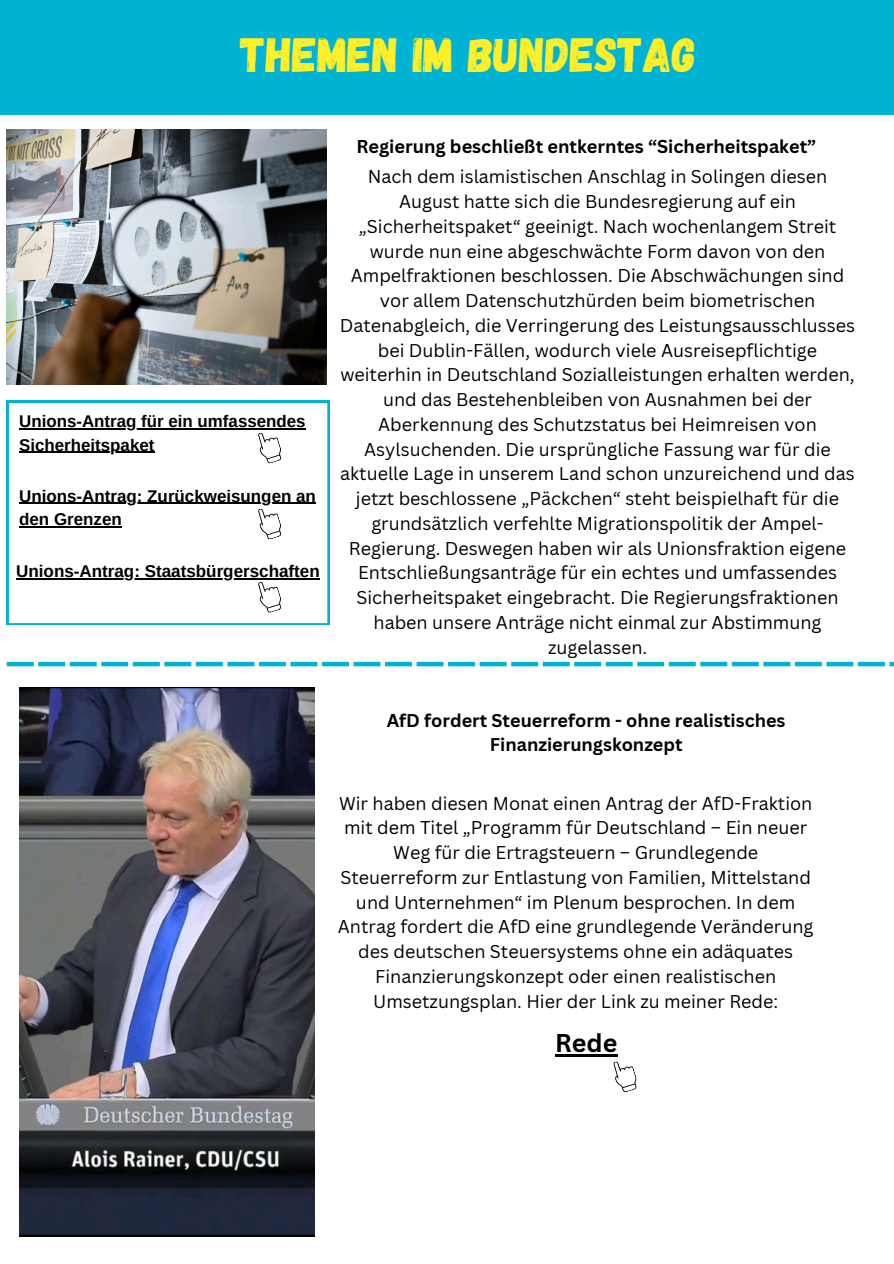
<style>
.page{position:relative;width:894px;height:1264px;background:#fff}
.page>*{position:absolute;margin:0;border:0;box-sizing:border-box;transform-origin:0 0}
.t1{font:48px "Gagalin";color:#ffef28}
.t2{font:700 25.05px "Canva Sans";color:#000}
.t3{font:700 18.15px "Canva Sans";color:#000}
.t4{font:18px/24.8px "Canva Sans";color:#000;text-align:center}
.t5{font:700 18px/24.8px "Canva Sans";color:#000;text-align:center}
.t6{font:700 17.1px "Arimo";color:#000}
.t7{font:700 16.95px/23.4px "Arimo";color:#000}
</style>
<div class="page">
<div style="left:0;top:0;width:893px;height:114px;background:#01b3d2"></div>
<svg style="left:7px;top:662px;width:886px;height:4px;background:#25bdd8"></svg>
<img style="left:7px;top:129px;width:319px;height:256px">
<svg style="left:609px;top:1056px;width:28px;height:36px"></svg>
<img style="left:19px;top:687px;width:295px;height:549px">
<svg style="left:7px;top:401px;width:322px;height:224px"></svg>
<hr style="left:19px;top:428px;width:286px;height:1px;background:#000">
<hr style="left:19px;top:451px;width:135px;height:2px;background:#000">
<hr style="left:19px;top:503px;width:297px;height:1px;background:#000">
<hr style="left:19px;top:526px;width:103px;height:1px;background:#000">
<svg style="left:254px;top:577px;width:30px;height:38px"></svg>
<svg style="left:254px;top:504px;width:30px;height:37px"></svg>
<svg style="left:254px;top:429px;width:30px;height:36px"></svg>
<hr style="left:555px;top:1053px;width:62px;height:3px;background:#000">
<hr style="left:16px;top:578px;width:304px;height:1px;background:#000">
<h3 class="t1" style="left:240px;top:23px;width:457px">THEMEN IM BUNDESTAG</h3>
<p class="t7" style="left:19px;top:409px;width:288px">Unions-Antrag für ein umfassendes</p>
<p class="t7" style="left:19px;top:433px;width:137px">Sicherheitspaket</p>
<p class="t7" style="left:19px;top:484px;width:298px">Unions-Antrag: Zurückweisungen an den Grenzen</p>
<p class="t6" style="left:16px;top:561px;width:305px">Unions-Antrag: Staatsbürgerschaften</p>
<p class="t3" style="left:356px;top:133px;width:461px">Regierung beschließt entkerntes “Sicherheitspaket”</p>
<h3 class="t4" style="left:340px;top:164px;width:516px">Nach dem islamistischen Anschlag in Solingen diesen August hatte sich die Bundesregierung auf ein „Sicherheitspaket“ geeinigt. Nach wochenlangem Streit wurde nun eine abgeschwächte Form davon von den Ampelfraktionen beschlossen. Die Abschwächungen sind vor allem Datenschutzhürden beim biometrischen Datenabgleich, die Verringerung des Leistungsausschlusses bei Dublin-Fällen, wodurch viele Ausreisepflichtige weiterhin in Deutschland Sozialleistungen erhalten werden, und das Bestehenbleiben von Ausnahmen bei der Aberkennung des Schutzstatus bei Heimreisen von Asylsuchenden. Die ursprüngliche Fassung war für die aktuelle Lage in unserem Land schon unzureichend und das jetzt beschlossene „Päckchen“ steht beispielhaft für die grundsätzlich verfehlte Migrationspolitik der Ampel-Regierung. Deswegen haben wir als Unionsfraktion eigene Entschließungsanträge für ein echtes und umfassendes Sicherheitspaket eingebracht. Die Regierungsfraktionen haben unsere Anträge nicht einmal zur Abstimmung zugelassen.</h3>
<h3 class="t5" style="left:386px;top:707px;width:400px">AfD fordert Steuerreform - ohne realistisches<br>Finanzierungskonzept</h3>
<h3 class="t4" style="left:338px;top:790px;width:477px">Wir haben diesen Monat einen Antrag der AfD-Fraktion mit dem Titel „Programm für Deutschland – Ein neuer Weg für die Ertragsteuern – Grundlegende Steuerreform zur Entlastung von Familien, Mittelstand und Unternehmen“ im Plenum besprochen. In dem Antrag fordert die AfD eine grundlegende Veränderung des deutschen Steuersystems ohne ein adäquates Finanzierungskonzept oder einen realistischen Umsetzungsplan. Hier der Link zu meiner Rede:</h3>
<h3 class="t2" style="left:555px;top:1024px;width:64px">Rede</h3>
</div>
